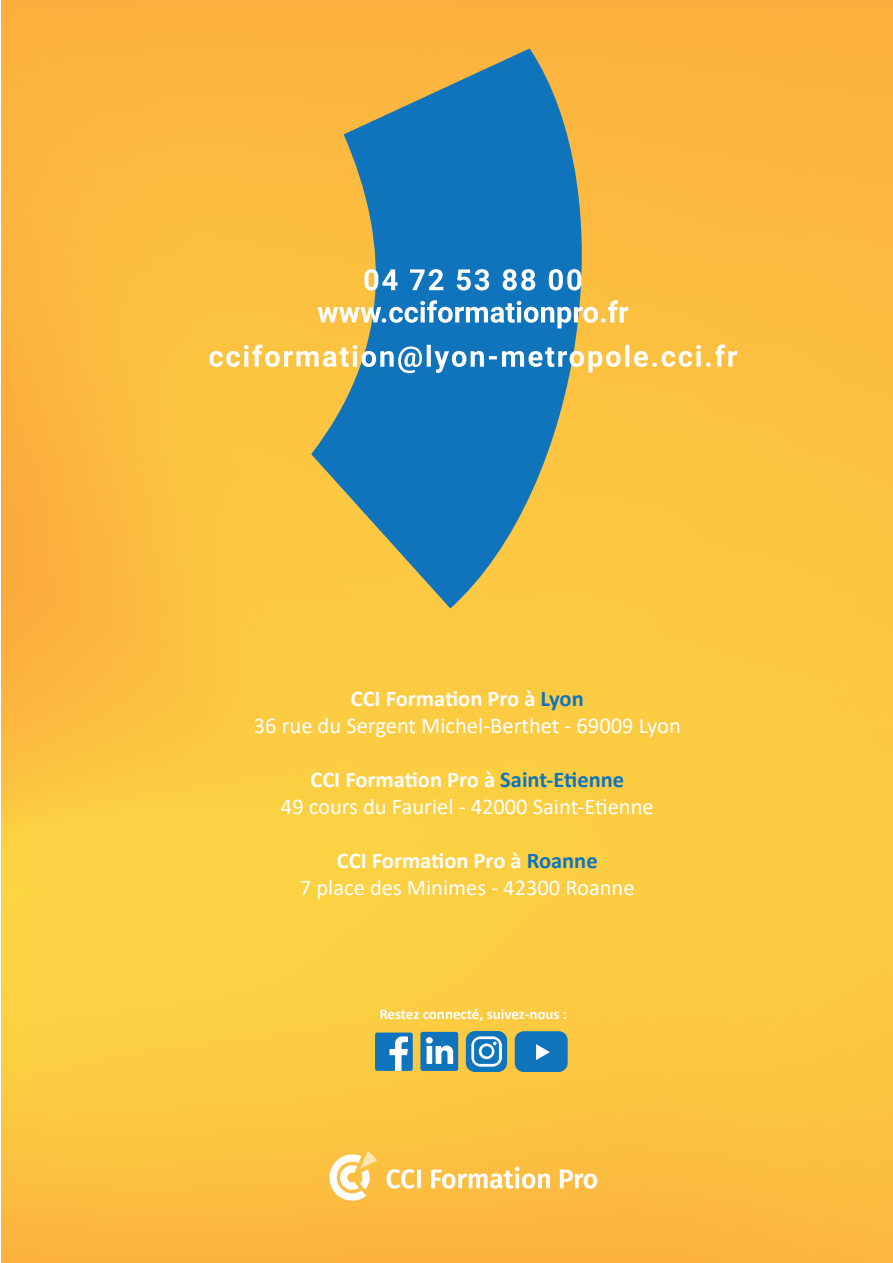
<style>
.page{position:relative;width:893px;height:1263px;background:#fff}
.page>*{position:absolute;margin:0;border:0;box-sizing:border-box;transform-origin:0 0}
.t1{font:22.5px "Calibri";color:#fff}
.t2{font:700 22.5px "Calibri";color:#fff}
.t3{font:700 15px "Calibri";color:#fff}
.s1{color:#1074bc}
</style>
<div class="page">
<img style="left:1px;top:0;width:892px;height:1263px">
<svg style="left:311px;top:48px;width:315px;height:560px;fill:#1074bc"></svg>
<svg style="left:209px;top:344px;width:528px;height:29px"></svg>
<svg style="left:317px;top:300px;width:311px;height:28px"></svg>
<svg style="left:364px;top:269px;width:217px;height:21px"></svg>
<img style="left:328px;top:1150px;width:270px;height:52px">
<div style="left:375px;top:1032px;width:38px;height:39px;background:#1074bc;border-radius:2px"></div>
<svg style="left:389px;top:1036px;width:19px;height:35px"></svg>
<div style="left:420px;top:1032px;width:38px;height:39px;background:#1074bc;border-radius:2px"></div>
<svg style="left:426px;top:1037px;width:27px;height:27px"></svg>
<div style="left:466px;top:1031px;width:41px;height:41px;background:#1074bc;border-radius:9px"></div>
<svg style="left:471px;top:1036px;width:31px;height:31px"></svg>
<div style="left:474px;top:1039px;width:25px;height:25px;background:#1074bc;border-radius:6px"></div>
<svg style="left:479px;top:1043px;width:15px;height:16px"></svg>
<svg style="left:493px;top:1042px;width:4px;height:3px"></svg>
<div style="left:482px;top:1046px;width:10px;height:10px;background:#1074bc;border-radius:50%"></div>
<div style="left:515px;top:1031px;width:53px;height:41px;background:#1074bc;border-radius:9px"></div>
<svg style="left:536px;top:1044px;width:14px;height:16px"></svg>
<p class="t2" style="left:351px;top:683px;width:234px">CCI Formation Pro à <span class="s1">Lyon</span></p>
<p class="t1" style="left:254px;top:710px;width:429px">36 rue du Sergent Michel-Berthet - 69009 Lyon</p>
<p class="t2" style="left:310px;top:764px;width:315px">CCI Formation Pro à <span class="s1">Saint-Etienne</span></p>
<p class="t1" style="left:281px;top:791px;width:374px">49 cours du Fauriel - 42000 Saint-Etienne</p>
<p class="t2" style="left:337px;top:845px;width:262px">CCI Formation Pro à <span class="s1">Roanne</span></p>
<p class="t1" style="left:300px;top:872px;width:336px">7 place des Minimes - 42300 Roanne</p>
<p class="t3" style="left:379px;top:1004px;width:189px">Restez connecté, suivez-nous :</p>
</div>
